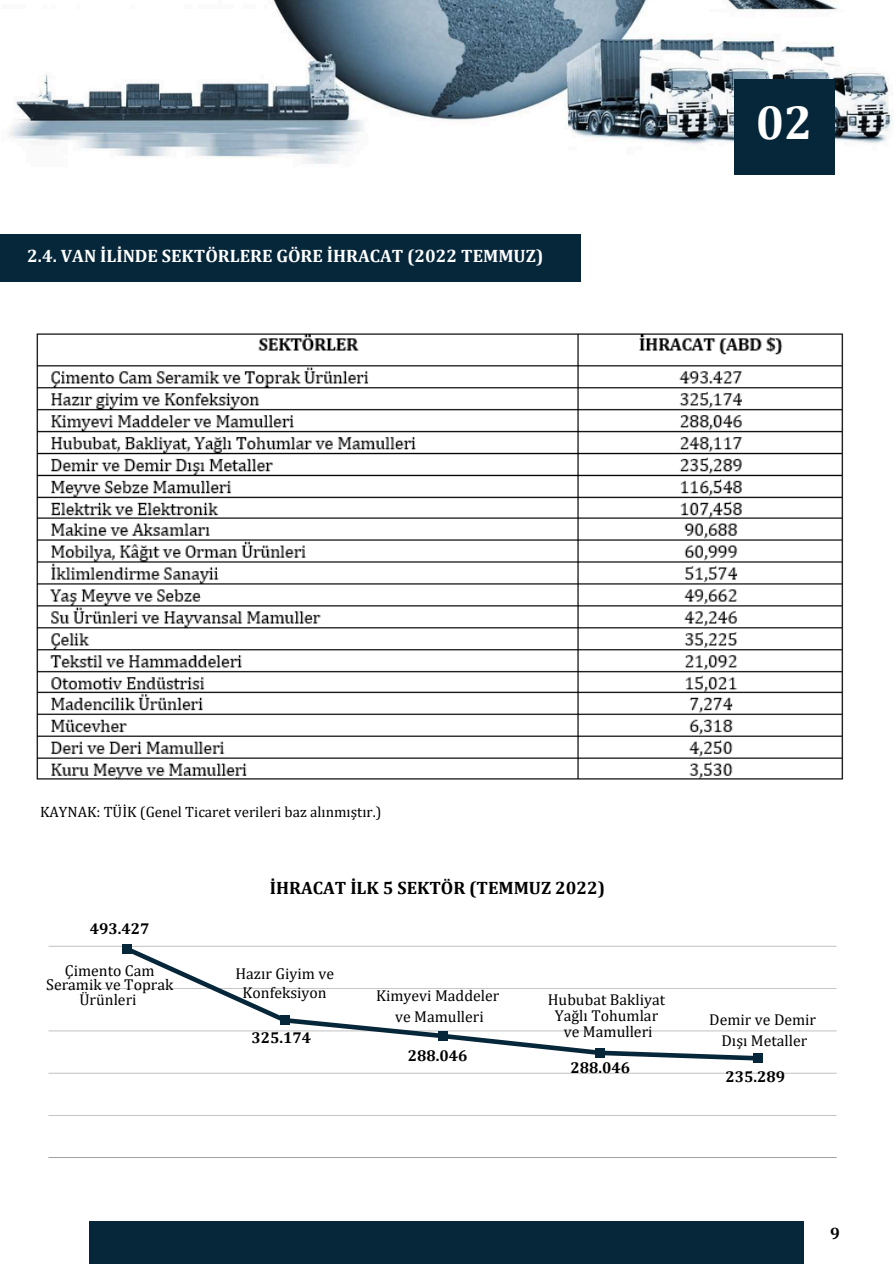
<style>
.page{position:relative;width:894px;height:1264px;background:#fff}
.page>*{position:absolute;margin:0;border:0;box-sizing:border-box;transform-origin:0 0}
.t1{font:800 60px "Montserrat";color:#fff}
.t2{font:700 48px "Cambria";color:#fff}
.t3{font:700 18px "Cambria";color:#fefefe}
.t4{font:700 18px "Cambria";color:#000}
.t5{font:700 16.5px "Cambria";color:#000}
.t6{font:15.75px "Cambria";color:#000}
.t7{font:700 15.75px "Cambria";color:#000}
.t8{font:15px "Cambria";color:#000}
</style>
<div class="page">
<div style="left:0;top:234px;width:580px;height:48px;background:#06273a"></div>
<hr style="left:48px;top:1157px;width:788px;height:1px;background:#000">
<hr style="left:48px;top:1115px;width:788px;height:1px;background:#000">
<hr style="left:48px;top:1072px;width:788px;height:1px;background:#000">
<hr style="left:48px;top:1030px;width:788px;height:1px;background:#000">
<hr style="left:48px;top:988px;width:788px;height:1px;background:#000">
<hr style="left:48px;top:946px;width:788px;height:1px;background:#000">
<svg style="left:121px;top:945px;width:641px;height:116px"></svg>
<div style="left:122px;top:944px;width:10px;height:10px;background:#06273a"></div>
<div style="left:280px;top:1015px;width:10px;height:10px;background:#06273a"></div>
<div style="left:437px;top:1030px;width:10px;height:10px;background:#06273a"></div>
<div style="left:595px;top:1047px;width:10px;height:10px;background:#06273a"></div>
<div style="left:752px;top:1053px;width:10px;height:10px;background:#06273a"></div>
<div style="left:89px;top:1221px;width:715px;height:42px;background:#06273a"></div>
<img style="left:36px;top:333px;width:808px;height:447px">
<img style="left:9px;top:0;width:884px;height:174px">
<div style="left:734px;top:79px;width:100px;height:96px;background:#06273a"></div>
<p class="t3" style="left:27px;top:245px;width:517px">2.4. VAN İLİNDE SEKTÖRLERE GÖRE İHRACAT (2022 TEMMUZ)</p>
<p class="t1" style="left:739px;top:78px;width:79px">02</p>
<p class="t2" style="left:755px;top:94px;width:58px">02</p>
<p class="t8" style="left:40px;top:802px;width:343px">KAYNAK: TÜİK (Genel Ticaret verileri baz alınmıştır.)</p>
<h1 class="t7" style="left:90px;top:919px;width:61px">493.427</h1>
<h1 class="t6" style="left:65px;top:960px;width:91px">Çimento Cam</h1>
<p class="t6" style="left:46px;top:975px;width:129px">Seramik ve Toprak</p>
<p class="t6" style="left:79px;top:990px;width:59px">Ürünleri</p>
<p class="t4" style="left:270px;top:877px;width:337px">İHRACAT İLK 5 SEKTÖR (TEMMUZ 2022)</p>
<p class="t6" style="left:235px;top:964px;width:100px">Hazır Giyim ve</p>
<p class="t6" style="left:242px;top:983px;width:86px">Konfeksiyon</p>
<h2 class="t7" style="left:251px;top:1027px;width:61px">325.174</h2>
<p class="t6" style="left:376px;top:985px;width:125px">Kimyevi Maddeler</p>
<p class="t6" style="left:395px;top:1007px;width:90px">ve Mamulleri</p>
<p class="t6" style="left:709px;top:1009px;width:108px">Demir ve Demir</p>
<h2 class="t6" style="left:721px;top:1031px;width:87px">Dışı Metaller</h2>
<p class="t6" style="left:547px;top:990px;width:119px">Hububat Bakliyat</p>
<p class="t6" style="left:554px;top:1006px;width:105px">Yağlı Tohumlar</p>
<h2 class="t6" style="left:563px;top:1022px;width:90px">ve Mamulleri</h2>
<p class="t7" style="left:408px;top:1046px;width:61px">288.046</p>
<p class="t7" style="left:570px;top:1057px;width:61px">288.046</p>
<h2 class="t7" style="left:725px;top:1067px;width:61px">235.289</h2>
<h2 class="t5" style="left:829px;top:1223px;width:11px">9</h2>
</div>
